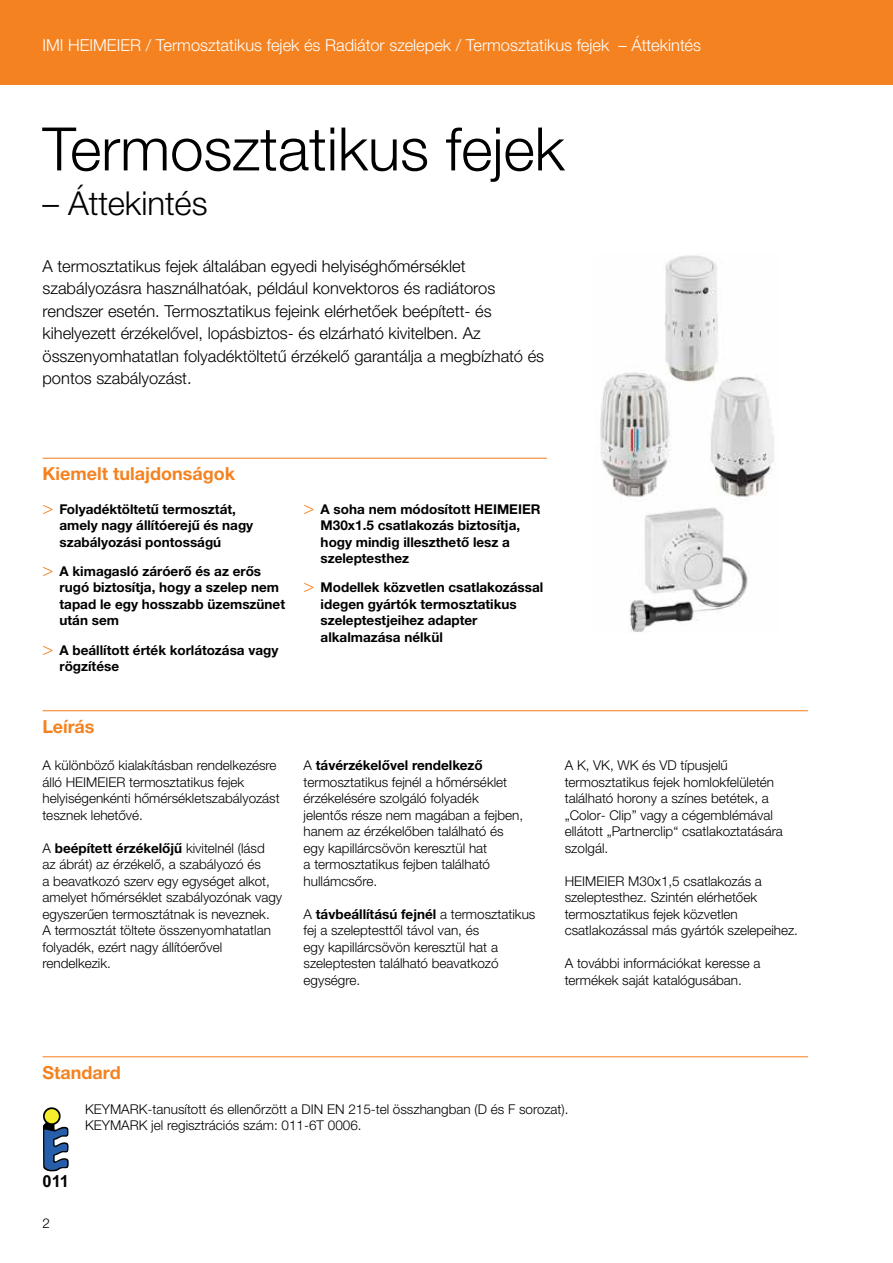
<style>
.page{position:relative;width:893px;height:1263px;background:#fff}
.page>*{position:absolute;margin:0;border:0;box-sizing:border-box;transform-origin:0 0}
.t1{font:300 60px "Helvetica Neue LTW1 G";color:#000}
.t2{font:300 33px "Helvetica Neue LTW1 G";color:#000}
.t3{font:700 18px "Helvetica Neue LTW1 G";color:#f58220}
.t4{font:300 16.5px/22.5px "Helvetica Neue LTW1 G";color:#000}
.t5{font:300 16.5px "Helvetica Neue LTW1 G";color:#fff}
.t6{font:700 16.5px "Arial";color:#000}
.t7{font:300 13.5px/16.5px "Helvetica Neue LTW1 G";color:#000}
.t8{font:700 13.5px/16.5px "Helvetica Neue LTW1 G";color:#000}
.s1{font-family:"Helvetica Neue LT Std";font-weight:300;font-size:18px;color:#f58220}
.s2{font-weight:700}
</style>
<div class="page">
<div style="left:0;top:0;width:893px;height:85px;background:#f58220"></div>
<hr style="left:43px;top:458px;width:504px;height:1px;background:#f58220">
<hr style="left:43px;top:710px;width:765px;height:1px;background:#f58220">
<hr style="left:43px;top:1056px;width:765px;height:1px;background:#f58220">
<svg style="left:43px;top:1107px;width:26px;height:65px"></svg>
<div style="left:45px;top:1109px;width:14px;height:14px;background:#f6ec2e;border-radius:50%"></div>
<img style="left:600px;top:255px;width:174px;height:377px">
<p class="t5" style="left:43px;top:35px;width:660px">IMI HEIMEIER / Termosztatikus fejek és Radiátor szelepek / Termosztatikus fejek – Áttekintés</p>
<h1 class="t1" style="left:43px;top:112px;width:524px">Termosztatikus fejek</h1>
<h2 class="t2" style="left:43px;top:183px;width:167px">– Áttekintés</h2>
<p class="t4" style="left:43px;top:255px;width:503px">A termosztatikus fejek általában egyedi helyiséghőmérséklet szabályozásra használhatóak, például konvektoros és radiátoros rendszer esetén. Termosztatikus fejeink elérhetőek beépített- és kihelyezett érzékelővel, lopásbiztos- és elzárható kivitelben. Az összenyomhatatlan folyadéktöltetű érzékelő garantálja a megbízható és pontos szabályozást.</p>
<h3 class="t3" style="left:43px;top:462px;width:194px">Kiemelt tulajdonságok</h3>
<p class="t8" style="left:60px;top:500px;width:195px;text-indent:-17px"><span class="s1">&gt;</span> Folyadéktöltetű termosztát, amely nagy állítóerejű és nagy szabályozási pontosságú</p>
<p class="t8" style="left:60px;top:563px;width:227px;text-indent:-17px"><span class="s1">&gt;</span> A kimagasló záróerő és az erős rugó biztosítja, hogy a szelep nem tapad le egy hosszabb üzemszünet után sem</p>
<p class="t8" style="left:60px;top:641px;width:220px;text-indent:-17px"><span class="s1">&gt;</span> A beállított érték korlátozása vagy rögzítése</p>
<h3 class="t3" style="left:43px;top:715px;width:54px">Leírás</h3>
<p class="t7" style="left:43px;top:757px;width:239px">A különböző kialakításban rendelkezésre álló HEIMEIER termosztatikus fejek helyiségenkénti hőmérsékletszabályozást tesznek lehetővé.</p>
<p class="t7" style="left:43px;top:840px;width:241px">A <span class="s2">beépített érzékelőjű</span> kivitelnél (lásd<br>az ábrát) az érzékelő, a szabályozó és<br>a beavatkozó szerv egy egységet alkot, amelyet hőmérséklet szabályozónak vagy egyszerűen termosztátnak is neveznek.<br>A termosztát töltete összenyomhatatlan folyadék, ezért nagy állítóerővel rendelkezik.</p>
<p class="t8" style="left:321px;top:500px;width:221px;text-indent:-17px"><span class="s1">&gt;</span> A soha nem módosított HEIMEIER<br>M30x1.5 csatlakozás biztosítja, hogy mindig illeszthető lesz a szeleptesthez</p>
<p class="t8" style="left:321px;top:579px;width:224px;text-indent:-17px"><span class="s1">&gt;</span> Modellek közvetlen csatlakozással idegen gyártók termosztatikus szeleptestjeihez adapter alkalmazása nélkül</p>
<p class="t7" style="left:304px;top:757px;width:221px">A <span class="s2">távérzékelővel rendelkező </span>termosztatikus fejnél a hőmérséklet érzékelésére szolgáló folyadék jelentős része nem magában a fejben, hanem az érzékelőben található és egy kapillárcsövön keresztül hat<br>a termosztatikus fejben található hullámcsőre.</p>
<p class="t7" style="left:304px;top:906px;width:233px">A <span class="s2">távbeállítású fejnél</span> a termosztatikus fej a szeleptesttől távol van, és<br>egy kapillárcsövön keresztül hat a szeleptesten található beavatkozó egységre.</p>
<p class="t7" style="left:565px;top:757px;width:219px">A K, VK, WK és VD típusjelű termosztatikus fejek homlokfelületén található horony a színes betétek, a „Color- Clip” vagy a cégemblémával ellátott „Partnerclip“ csatlakoztatására szolgál.</p>
<p class="t7" style="left:565px;top:873px;width:235px">HEIMEIER M30x1,5 csatlakozás a szeleptesthez. Szintén elérhetőek termosztatikus fejek közvetlen csatlakozással más gyártók szelepeihez.</p>
<p class="t7" style="left:565px;top:955px;width:197px">A további információkat keresse a termékek saját katalógusában.</p>
<h3 class="t3" style="left:43px;top:1061px;width:80px">Standard</h3>
<p class="t7" style="left:85px;top:1100px;width:485px">KEYMARK-tanusított és ellenőrzött a DIN EN 215-tel összhangban (D és F sorozat).<br>KEYMARK jel regisztrációs szám: 011-6T 0006.</p>
<p class="t6" style="left:43px;top:1170px;width:28px">011</p>
<p class="t7" style="left:43px;top:1215px;width:9px">2</p>
</div>
